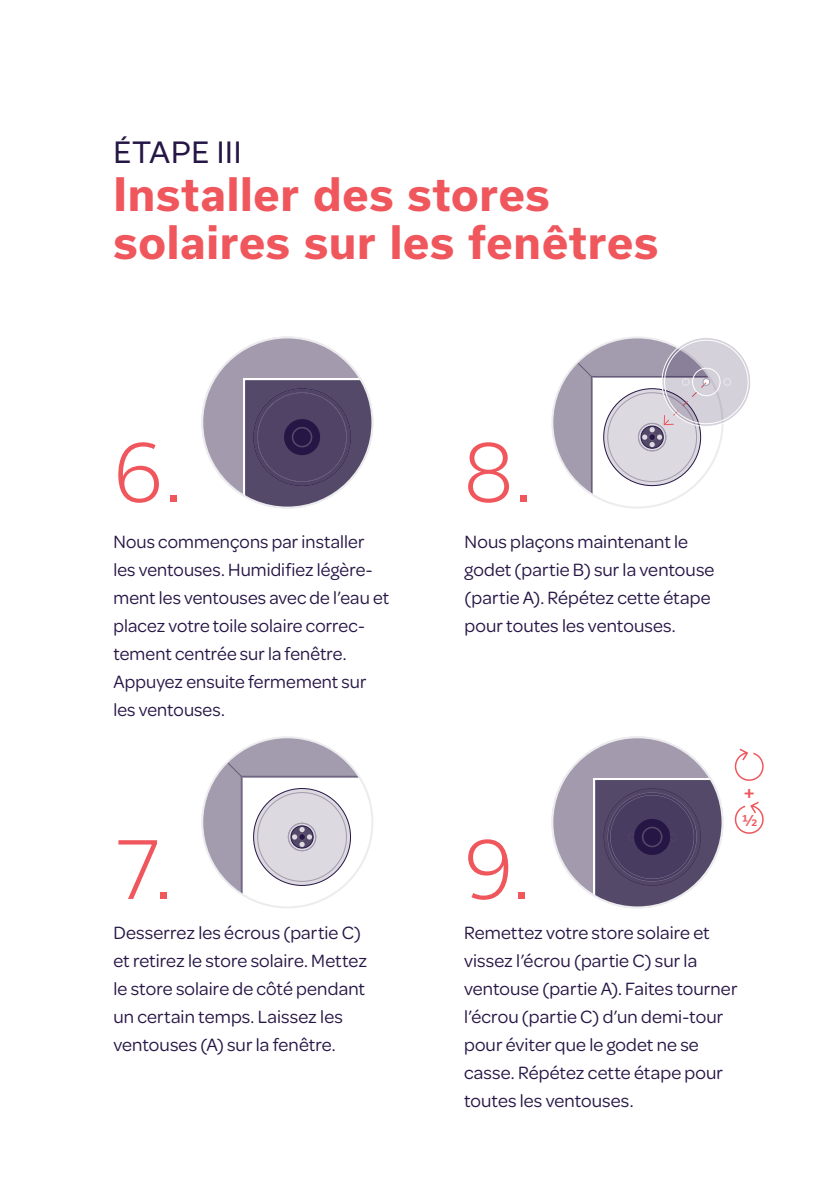
<style>
.page{position:relative;width:828px;height:1191px;background:#fff}
.page>*{position:absolute;margin:0;border:0;box-sizing:border-box;transform-origin:0 0}
.t1{font:300 80px "Usual";color:#f0575d}
.t2{font:700 44px/48px "Usual";letter-spacing:.015em;color:#f0575d}
.t3{font:28px "Usual";letter-spacing:.03em;color:#261645}
.t4{font:19px/28px "Omnes";letter-spacing:.005em;color:#261645}
.t5{font:500 18px "Usual";color:#f0575d}
.t6{font:500 15px "Usual";color:#f0575d}
</style>
<div class="page">
<svg style="left:204px;top:777px;width:39px;height:119px;fill:#a39bae"></svg>
<svg style="left:242px;top:739px;width:117px;height:37px;fill:#a39bae"></svg>
<svg style="left:215px;top:750px;width:27px;height:27px"></svg>
<hr style="left:241px;top:776px;width:1px;height:131px;background:#665b78">
<hr style="left:241px;top:776px;width:131px;height:1px;background:#665b78">
<div style="left:254px;top:788px;width:96px;height:97px;background:#dcd9e0;border-radius:50%"></div>
<svg style="left:291px;top:826px;width:22px;height:22px"></svg>
<div style="left:291px;top:825px;width:22px;height:23px;border:1px solid #261645;border-radius:50%"></div>
<div style="left:299px;top:833px;width:6px;height:7px;background:#261645;border-radius:50%"></div>
<div style="left:298px;top:833px;width:8px;height:7px;border:1px solid #665b78;border-radius:50%"></div>
<div style="left:288px;top:823px;width:28px;height:28px;border:1px solid #a39bae;border-radius:50%"></div>
<svg style="left:554px;top:378px;width:39px;height:118px;fill:#a39bae"></svg>
<div style="left:552px;top:337px;width:170px;height:41px;background:#a39bae"></div>
<svg style="left:552px;top:337px;width:40px;height:40px"></svg>
<hr style="left:591px;top:376px;width:1px;height:131px;background:#665b78">
<hr style="left:591px;top:376px;width:131px;height:1px;background:#665b78">
<div style="left:604px;top:389px;width:96px;height:96px;background:#dcd9e0;border-radius:50%"></div>
<div style="left:638px;top:423px;width:28px;height:28px;border:1px solid #a39bae;border-radius:50%"></div>
<svg style="left:734px;top:748px;width:30px;height:33px"></svg>
<svg style="left:734px;top:801px;width:30px;height:33px"></svg>
<svg style="left:641px;top:337px;width:108px;height:111px"></svg>
<div style="left:692px;top:368px;width:28px;height:28px;border:1px solid #fff;border-radius:50%"></div>
<div style="left:703px;top:378px;width:7px;height:7px;border:1px solid #a39bae;border-radius:50%"></div>
<div style="left:682px;top:378px;width:7px;height:7px;border:1px solid #fff;border-radius:50%"></div>
<div style="left:723px;top:378px;width:7px;height:7px;border:1px solid #fff;border-radius:50%"></div>
<svg style="left:243px;top:378px;width:129px;height:129px"></svg>
<div style="left:292px;top:427px;width:20px;height:20px;border:2px solid #544869;border-radius:50%"></div>
<svg style="left:204px;top:378px;width:39px;height:118px;fill:#a39aad"></svg>
<svg style="left:214px;top:339px;width:147px;height:39px;fill:#a39aad"></svg>
<svg style="left:554px;top:739px;width:168px;height:168px"></svg>
<div style="left:642px;top:826px;width:20px;height:21px;border:2px solid #544869;border-radius:50%"></div>
<h3 class="t3" style="left:113px;top:136px;width:130px">ÉTAPE III</h3>
<h2 class="t2" style="left:113px;top:170px;width:546px">Installer des stores solaires sur les fenêtres</h2>
<h1 class="t1" style="left:113px;top:426px;width:71px">6.</h1>
<p class="t4" style="left:113px;top:527px;width:277px">Nous commençons par installer les ventouses. Humidifiez légère&shy;ment les ventouses avec de l’eau et placez votre toile solaire correc&shy;tement centrée sur la fenêtre.<br>Appuyez ensuite fermement sur les ventouses.</p>
<h1 class="t1" style="left:113px;top:823px;width:61px">7.</h1>
<p class="t4" style="left:113px;top:917px;width:255px">Desserrez les écrous (partie C) et retirez le store solaire. Mettez le store solaire de côté pendant un certain temps. Laissez les ventouses (A) sur la fenêtre.</p>
<h1 class="t1" style="left:464px;top:426px;width:71px">8.</h1>
<p class="t4" style="left:464px;top:527px;width:251px">Nous plaçons maintenant le godet (partie B) sur la ventouse (partie A). Répétez cette étape pour toutes les ventouses.</p>
<h1 class="t1" style="left:464px;top:823px;width:69px">9.</h1>
<p class="t5" style="left:744px;top:782px;width:12px">+</p>
<p class="t6" style="left:742px;top:811px;width:17px">1/2</p>
<p class="t4" style="left:464px;top:917px;width:275px">Remettez votre store solaire et vissez l’écrou (partie C) sur la ventouse (partie A). Faites tourner l’écrou (partie C) d’un demi-tour pour éviter que le godet ne se casse. Répétez cette étape pour toutes les ventouses.</p>
</div>
